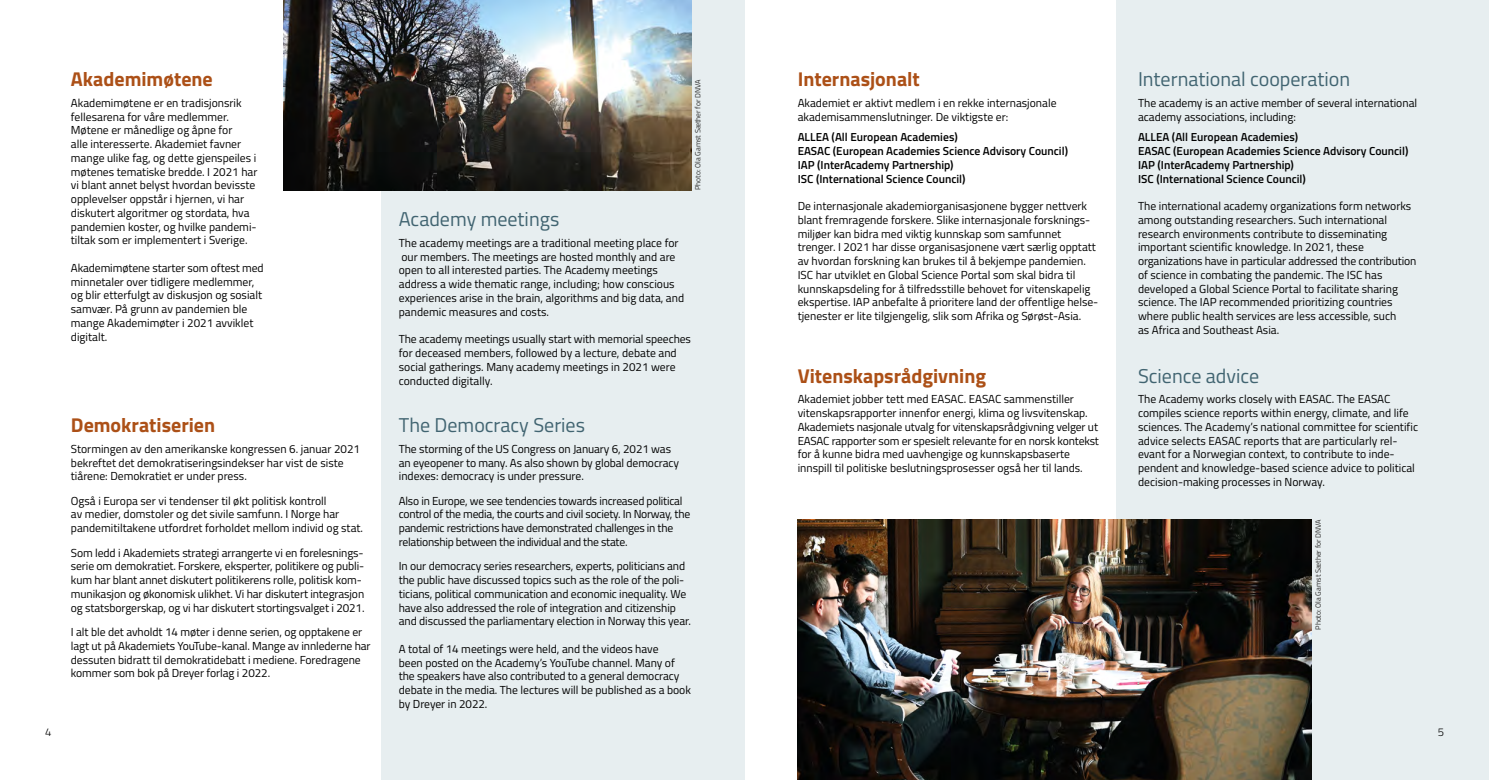
<style>
.page{position:relative;width:1489px;height:780px;background:#fff}
.page>*{position:absolute;margin:0;border:0;box-sizing:border-box;transform-origin:0 0}
.t1{font:20px "Titillium";color:#416471}
.t2{font:700 20px "Titillium";color:#ac5017}
.t3{font:11.62px/13.8px "Titillium";color:#000}
.t4{font:600 11.62px/13.8px "Titillium";color:#000}
.t5{font:11.62px/13.8px "Titillium";letter-spacing:-.02em;color:#000}
.t6{font:300 11.25px "Titillium";color:#000}
.t7{font:7.5px "Titillium";color:#282827}
</style>
<div class="page">
<div style="left:381px;top:0;width:363px;height:780px;background:#e7eef0"></div>
<div style="left:1116px;top:0;width:372px;height:780px;background:#e7eef0"></div>
<img style="left:283px;top:0;width:408px;height:190px">
<img style="left:797px;top:519px;width:514px;height:261px">
<h1 class="t2" style="left:71px;top:64px;width:143px">Akademimøtene</h1>
<p class="t3" style="left:71px;top:95px;width:188px">Akademimøtene er en tradisjonsrik fellesarena for våre medlemmer.<br>Møtene er månedlige og åpne for<br>alle interesserte. Akademiet favner mange ulike fag, og dette gjenspeiles i møtenes tematiske bredde. I 2021 har vi blant annet belyst hvordan bevisste opplevelser oppstår i hjernen, vi har diskutert algoritmer og stordata, hva pandemien koster, og hvilke pandemi&shy;tiltak som er implementert i Sverige.</p>
<p class="t3" style="left:71px;top:260px;width:194px">Akademimøtene starter som oftest med minnetaler over tidligere medlemmer, og blir etterfulgt av diskusjon og sosialt samvær. På grunn av pandemien ble mange Akademimøter i 2021 avviklet digitalt.</p>
<h1 class="t2" style="left:71px;top:409px;width:146px">Demokratiserien</h1>
<p class="t3" style="left:71px;top:441px;width:290px">Stormingen av den amerikanske kongressen 6. januar 2021 bekreftet det demokratiseringsindekser har vist de siste tiårene: Demokratiet er under press.</p>
<p class="t3" style="left:71px;top:493px;width:294px">Også i Europa ser vi tendenser til økt politisk kontroll<br>av medier, domstoler og det sivile samfunn. I Norge har pandemitiltakene utfordret forholdet mellom individ og stat.</p>
<p class="t3" style="left:71px;top:545px;width:295px">Som ledd i Akademiets strategi arrangerte vi en forelesnings&shy;serie om demokratiet. Forskere, eksperter, politikere og publi&shy;kum har blant annet diskutert politikerens rolle, politisk kom&shy;munikasjon og økonomisk ulikhet. Vi har diskutert integrasjon og statsborgerskap, og vi har diskutert stortingsvalget i 2021.</p>
<p class="t3" style="left:71px;top:624px;width:301px">I alt ble det avholdt 14 møter i denne serien, og opptakene er lagt ut på Akademiets YouTube-kanal. Mange av innlederne har dessuten bidratt til demokratidebatt i mediene. Foredragene kommer som bok på Dreyer forlag i 2022.</p>
<p class="t7" style="left:692px;top:190px;width:112px;rotate:-90deg">Photo: Ola Gamst Sæther for DNVA</p>
<h1 class="t1" style="left:399px;top:204px;width:162px">Academy meetings</h1>
<p class="t3" style="left:399px;top:235px;width:287px">The academy meetings are a traditional meeting place for our members. The meetings are hosted monthly and are open to all interested parties. The Academy meetings address a wide thematic range, including; how conscious experiences arise in the brain, algorithms and big data, and pandemic measures and costs.</p>
<p class="t3" style="left:399px;top:332px;width:294px">The academy meetings usually start with memorial speeches for deceased members, followed by a lecture, debate and social gatherings. Many academy meetings in 2021 were conducted digitally.</p>
<h1 class="t1" style="left:399px;top:410px;width:188px">The Democracy Series</h1>
<p class="t3" style="left:399px;top:441px;width:282px">The storming of the US Congress on January 6, 2021 was an eyeopener to many. As also shown by global democracy indexes: democracy is under pressure.</p>
<p class="t5" style="left:399px;top:493px;width:293px">Also in Europe, we see tendencies towards increased political control of the media, the courts and civil society. In Norway, the pandemic restrictions have demonstrated challenges in the relationship between the individual and the state.</p>
<p class="t3" style="left:399px;top:559px;width:293px">In our democracy series researchers, experts, politicians and the public have discussed topics such as the role of the poli&shy;ticians, political communication and economic inequality. We have also addressed the role of integration and citizenship and discussed the parliamentary election in Norway this year.</p>
<p class="t3" style="left:399px;top:641px;width:293px">A total of 14 meetings were held, and the videos have<br>been posted on the Academy’s YouTube channel. Many of the speakers have also contributed to a general democracy debate in the media. The lectures will be published as a book by Dreyer in 2022.</p>
<h1 class="t2" style="left:797px;top:64px;width:124px">Internasjonalt</h1>
<p class="t3" style="left:797px;top:95px;width:260px">Akademiet er aktivt medlem i en rekke internasjonale akademisammenslutninger. De viktigste er:</p>
<p class="t4" style="left:797px;top:130px;width:272px">ALLEA (All European Academies)<br>EASAC (European Academies Science Advisory Council)<br>IAP (InterAcademy Partnership)<br>ISC (International Science Council)</p>
<p class="t3" style="left:797px;top:199px;width:301px">De internasjonale akademiorganisasjonene bygger nettverk blant fremragende forskere. Slike internasjonale forsknings&shy;miljøer kan bidra med viktig kunnskap som samfunnet trenger. I 2021 har disse organisasjonene vært særlig opptatt av hvordan forskning kan brukes til å bekjempe pandemien.<br>ISC har utviklet en Global Science Portal som skal bidra til kunnskapsdeling for å tilfredsstille behovet for vitenskapelig ekspertise. IAP anbefalte å prioritere land der offentlige helse&shy;tjenester er lite tilgjengelig, slik som Afrika og Sørøst-Asia.</p>
<h1 class="t2" style="left:797px;top:360px;width:190px">Vitenskapsrådgivning</h1>
<p class="t3" style="left:797px;top:392px;width:303px">Akademiet jobber tett med EASAC. EASAC sammenstiller vitenskapsrapporter innenfor energi, klima og livsvitenskap.<br>Akademiets nasjonale utvalg for vitenskapsrådgivning velger ut EASAC rapporter som er spesielt relevante for en norsk kontekst for å kunne bidra med uavhengige og kunnskapsbaserte innspill til politiske beslutningsprosesser også her til lands.</p>
<h1 class="t1" style="left:1137px;top:64px;width:214px">International cooperation</h1>
<p class="t3" style="left:1137px;top:95px;width:280px">The academy is an active member of several international academy associations, including:</p>
<p class="t4" style="left:1137px;top:130px;width:272px">ALLEA (All European Academies)<br>EASAC (European Academies Science Advisory Council)<br>IAP (InterAcademy Partnership)<br>ISC (International Science Council)</p>
<p class="t3" style="left:1137px;top:199px;width:280px">The international academy organizations form networks among outstanding researchers. Such international research environments contribute to disseminating important scientific knowledge. In 2021, these organizations have in particular addressed the contribution of science in combating the pandemic. The ISC has developed a Global Science Portal to facilitate sharing science. The IAP recommended prioritizing countries where public health services are less accessible, such<br>as Africa and Southeast Asia.</p>
<h1 class="t1" style="left:1137px;top:361px;width:123px">Science advice</h1>
<p class="t3" style="left:1137px;top:392px;width:281px">The Academy works closely with EASAC. The EASAC compiles science reports within energy, climate, and life sciences. The Academy’s national committee for scientific advice selects EASAC reports that are particularly rel&shy;evant for a Norwegian context, to contribute to inde&shy;pendent and knowledge-based science advice to political decision-making processes in Norway.</p>
<p class="t7" style="left:1312px;top:630px;width:112px;rotate:-90deg">Photo: Ola Gamst Sæther for DNVA</p>
<p class="t6" style="left:45px;top:723px;width:8px">4</p>
<p class="t6" style="left:1437px;top:723px;width:8px">5</p>
</div>
